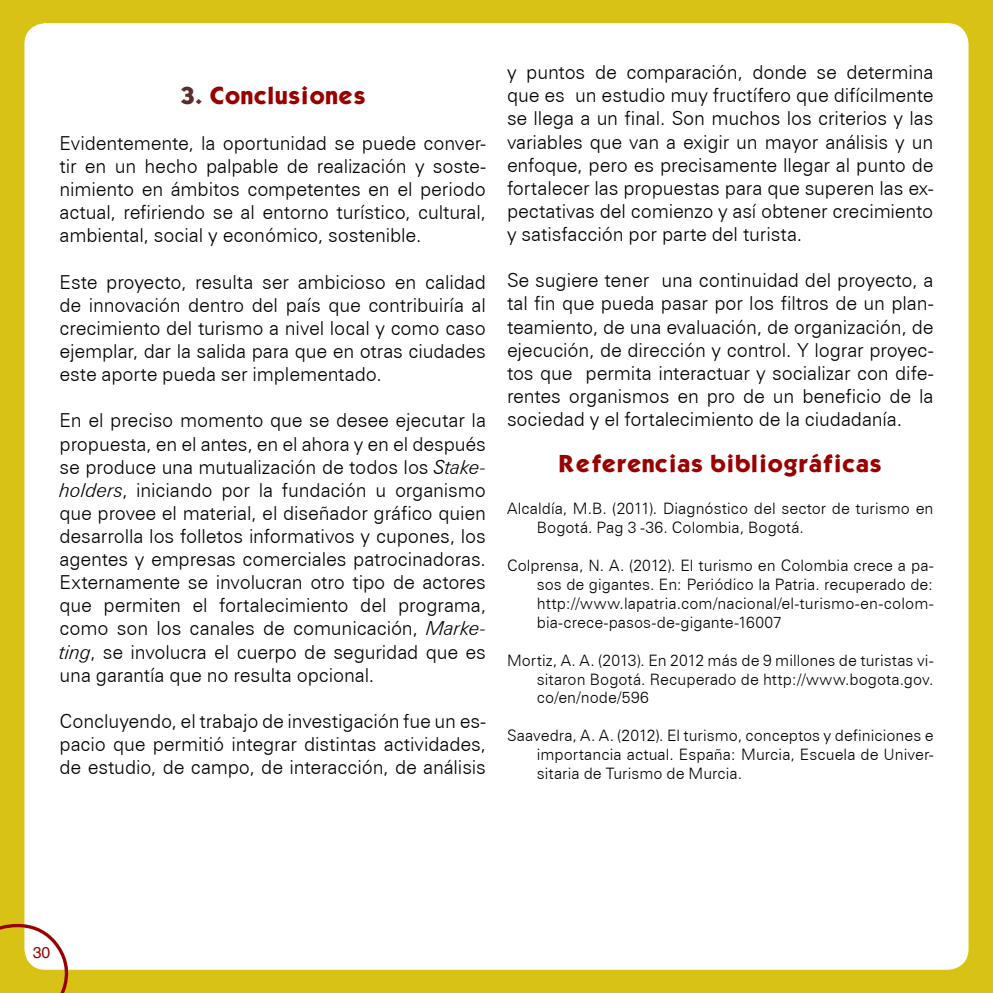
<style>
.page{position:relative;width:993px;height:993px;background:#fff}
.page>*{position:absolute;margin:0;border:0;box-sizing:border-box;transform-origin:0 0}
.titulos{font:21px "Kabel Bd Normal";color:#990100}
.parrafos_rev{font:300 19.25px/23.1px "Zurich BT";letter-spacing:-.005em;color:#000;text-align:justify}
.parrafos_rev-2{font:300 15.75px/18.9px "Zurich BT";letter-spacing:.005em;color:#000;text-align:justify}
.t1{font:15.75px "Helvetica";color:#990100}
.s1{color:#5c2b2b}
.s2{font-style:italic}
</style>
<div class="page">
<div style="left:0;top:0;width:992px;height:991px;background:#d8c216"></div>
<div style="left:26px;top:25px;width:940px;height:942px;background:#fff;border-radius:19px"></div>
<div style="left:24px;top:23px;width:944px;height:946px;border:4px solid #fff;border-radius:19px"></div>
<svg style="left:0;top:914px;width:80px;height:78px"></svg>
<p class="titulos" style="left:180px;top:80px;width:187px"><span class="s1">3.</span> Conclusiones</p>
<p class="parrafos_rev" style="left:60px;top:131px;width:428px">Evidentemente, la oportunidad se puede conver&shy;tir en un hecho palpable de realización y soste&shy;nimiento en ámbitos competentes en el periodo actual, refiriendo se al entorno turístico, cultural, ambiental, social y económico, sostenible.</p>
<p class="parrafos_rev" style="left:60px;top:270px;width:428px">Este proyecto, resulta ser ambicioso en calidad de innovación dentro del país que contribuiría al crecimiento del turismo a nivel local y como caso ejemplar, dar la salida para que en otras ciudades este aporte pueda ser implementado.</p>
<p class="parrafos_rev" style="left:60px;top:408px;width:428px">En el preciso momento que se desee ejecutar la propuesta, en el antes, en el ahora y en el después se produce una mutualización de todos los <span class="s2">Stake&shy;holders</span>, iniciando por la fundación u organismo que provee el material, el diseñador gráfico quien desarrolla los folletos informativos y cupones, los agentes y empresas comerciales patrocinadoras.<br>Externamente se involucran otro tipo de actores que permiten el fortalecimiento del programa, como son los canales de comunicación, <span class="s2">Marke&shy;ting</span>, se involucra el cuerpo de seguridad que es una garantía que no resulta opcional.</p>
<p class="parrafos_rev" style="left:60px;top:709px;width:428px">Concluyendo, el trabajo de investigación fue un es&shy;pacio que permitió integrar distintas actividades, de estudio, de campo, de interacción, de análisis</p>
<p class="parrafos_rev" style="left:507px;top:61px;width:428px">y puntos de comparación, donde se determina que es un estudio muy fructífero que difícilmente se llega a un final. Son muchos los criterios y las variables que van a exigir un mayor análisis y un enfoque, pero es precisamente llegar al punto de fortalecer las propuestas para que superen las ex&shy;pectativas del comienzo y así obtener crecimiento y satisfacción por parte del turista.</p>
<p class="parrafos_rev" style="left:507px;top:268px;width:428px">Se sugiere tener una continuidad del proyecto, a tal fin que pueda pasar por los filtros de un plan&shy;teamiento, de una evaluación, de organización, de ejecución, de dirección y control. Y lograr proyec&shy;tos que permita interactuar y socializar con dife&shy;rentes organismos en pro de un beneficio de la sociedad y el fortalecimiento de la ciudadanía.</p>
<p class="titulos" style="left:558px;top:448px;width:324px">Referencias bibliográficas</p>
<p class="parrafos_rev-2" style="left:536px;top:499px;width:398px;text-indent:-30px">Alcaldía, M.B. (2011). Diagnóstico del sector de turismo en<br>Bogotá. Pag 3 -36. Colombia, Bogotá.</p>
<p class="parrafos_rev-2" style="left:536px;top:555px;width:398px;text-indent:-30px">Colprensa, N. A. (2012). El turismo en Colombia crece a pa&shy;sos de gigantes. En: Periódico la Patria. recuperado de: http://www.lapatria.com/nacional/el-turismo-en-colom&shy;bia-crece-pasos-de-gigante-16007</p>
<p class="parrafos_rev-2" style="left:536px;top:650px;width:398px;text-indent:-30px">Mortiz, A. A. (2013). En 2012 más de 9 millones de turistas vi&shy;sitaron Bogotá. Recuperado de http://www.bogota.gov. co/en/node/596</p>
<p class="parrafos_rev-2" style="left:536px;top:725px;width:398px;text-indent:-30px">Saavedra, A. A. (2012). El turismo, conceptos y definiciones e importancia actual. España: Murcia, Escuela de Univer&shy;sitaria de Turismo de Murcia.</p>
<p class="t1" style="left:33px;top:942px;width:19px">30</p>
</div>
